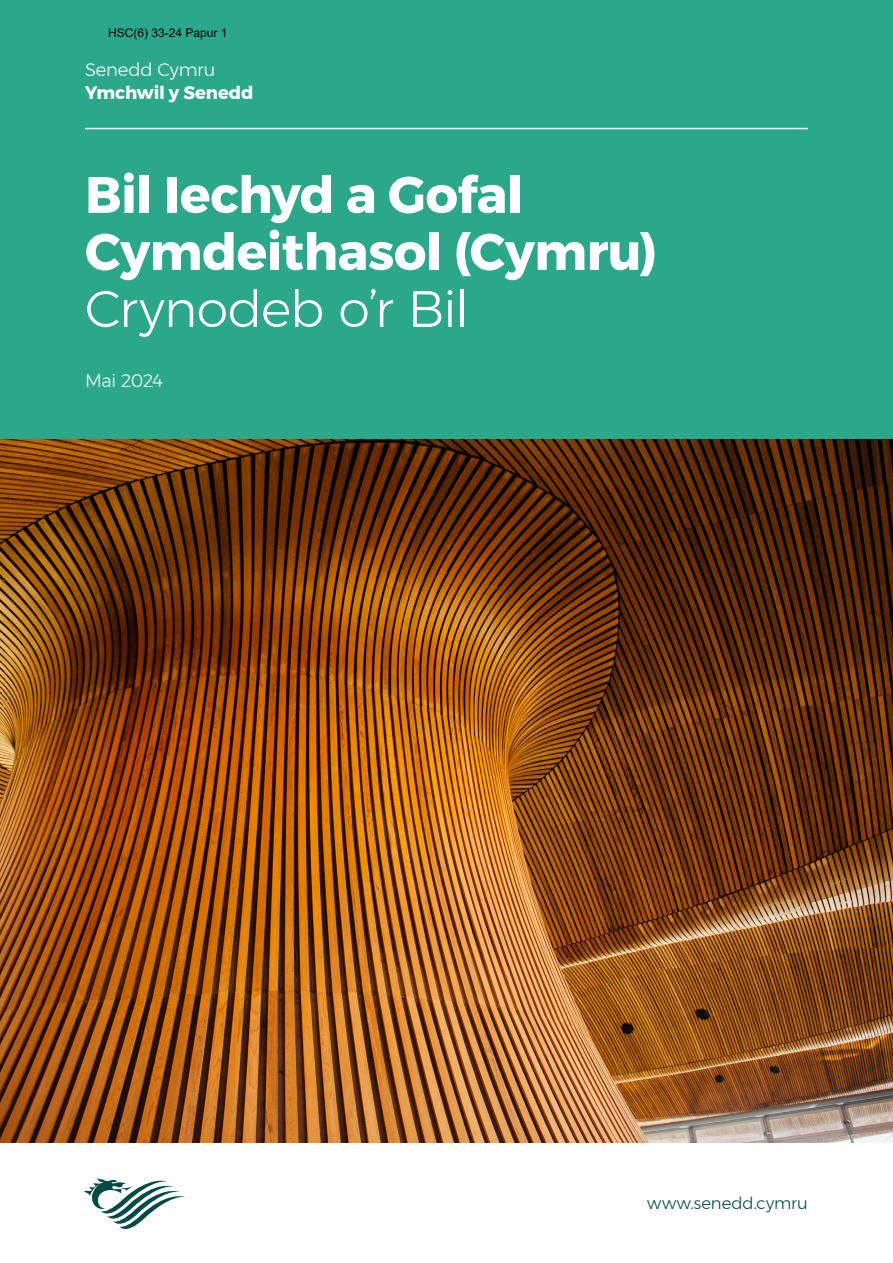
<style>
.page{position:relative;width:893px;height:1263px;background:#fff}
.page>*{position:absolute;margin:0;border:0;box-sizing:border-box;transform-origin:0 0}
.t1{font:700 51px/57px "Montserrat";letter-spacing:-.01em;color:#fff}
.t2{font:300 51px "Montserrat";letter-spacing:-.02em;color:#fff}
.t3{font:300 18px "Montserrat";letter-spacing:-.015em;color:#fff}
.t4{font:700 18px "Montserrat";letter-spacing:-.005em;color:#fff}
.t5{font:300 16.5px "Montserrat";letter-spacing:.005em;color:#004c43}
.t6{font:12px "Arial";color:#000}
</style>
<div class="page">
<img style="left:0;top:439px;width:893px;height:704px">
<svg style="left:84px;top:1178px;width:102px;height:51px"></svg>
<div style="left:0;top:0;width:893px;height:439px;background:#2aa889"></div>
<hr style="left:85px;top:128px;width:723px;height:1px;background:#fff">
<p class="t6" style="left:108px;top:25px;width:121px">HSC(6) 33-24 Papur 1</p>
<p class="t3" style="left:85px;top:56px;width:132px">Senedd Cymru</p>
<p class="t4" style="left:85px;top:78px;width:170px">Ymchwil y Senedd</p>
<p class="t1" style="left:85px;top:166px;width:574px">Bil Iechyd a Gofal<br>Cymdeithasol (Cymru)</p>
<p class="t2" style="left:85px;top:271px;width:385px">Crynodeb o’r Bil</p>
<p class="t3" style="left:85px;top:367px;width:80px">Mai 2024</p>
<p class="t5" style="left:647px;top:1191px;width:162px">www.senedd.cymru</p>
</div>
